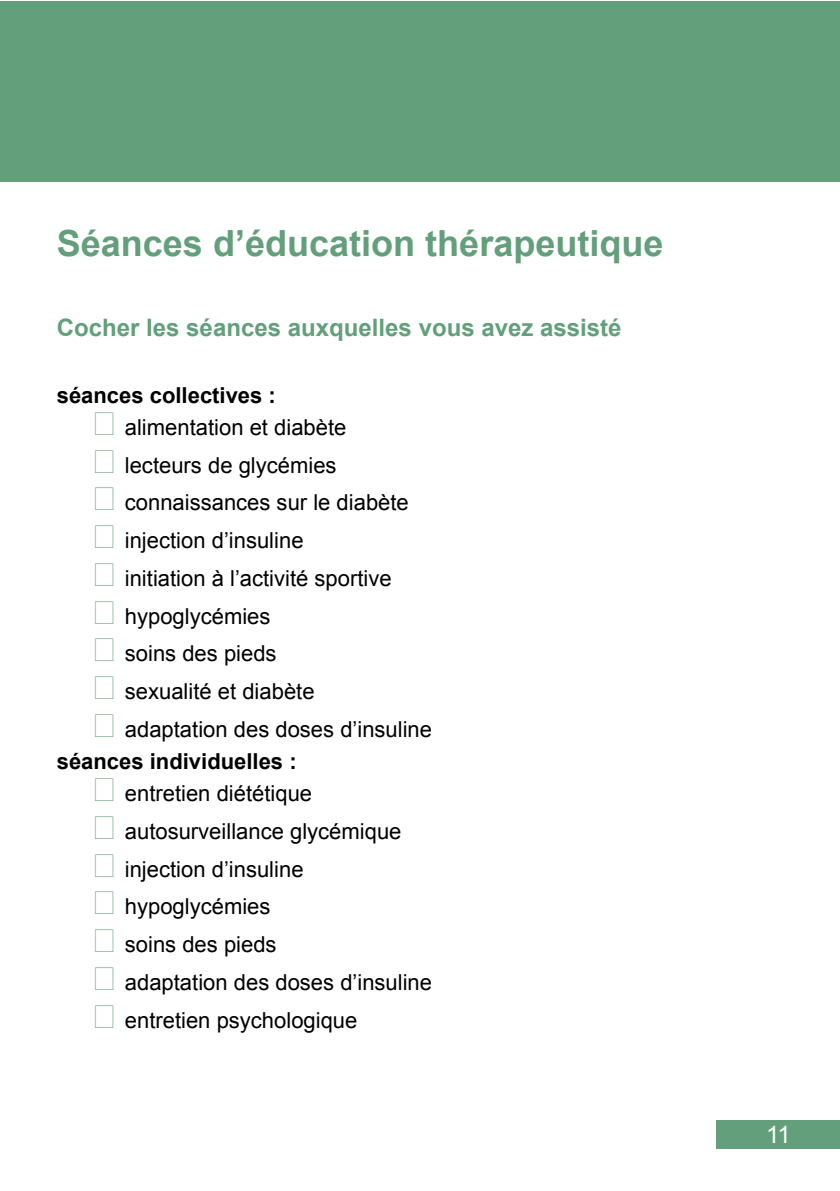
<style>
.page{position:relative;width:840px;height:1191px;background:#fff}
.page>*{position:absolute;margin:0;border:0;box-sizing:border-box;transform-origin:0 0}
.TITRE_2{font:700 36px "Arial";color:#629f7a}
.titre_3{font:700 24px "Arial";color:#629f7a}
.t1{font:24px "Arial";color:#fff}
.puce_coche{font:22px "Arial";color:#000}
.courant_bold{font:700 22px "Arial";color:#000}
.s1{font-size:36px;color:#629f7a}
</style>
<div class="page">
<div style="left:0;top:1px;width:839px;height:180px;background:#629f7a"></div>
<div style="left:715px;top:1120px;width:124px;height:29px;background:#629f7a"></div>
<p class="TITRE_2" style="left:57px;top:219px;width:608px">Séances d’éducation thérapeutique</p>
<p class="titre_3" style="left:57px;top:312px;width:566px">Cocher les séances auxquelles vous avez assisté</p>
<p class="courant_bold" style="left:57px;top:380px;width:220px">séances collectives :</p>
<p class="puce_coche" style="left:91px;top:413px;width:257px"><span class="s1">͠</span> alimentation et diabète</p>
<p class="puce_coche" style="left:91px;top:450px;width:247px"><span class="s1">͠</span> lecteurs de glycémies</p>
<p class="puce_coche" style="left:91px;top:488px;width:319px"><span class="s1">͠</span> connaissances sur le diabète</p>
<p class="puce_coche" style="left:91px;top:526px;width:214px"><span class="s1">͠</span> injection d’insuline</p>
<p class="puce_coche" style="left:91px;top:564px;width:302px"><span class="s1">͠</span> initiation à l’activité sportive</p>
<p class="puce_coche" style="left:91px;top:601px;width:181px"><span class="s1">͠</span> hypoglycémies</p>
<p class="puce_coche" style="left:91px;top:639px;width:187px"><span class="s1">͠</span> soins des pieds</p>
<p class="puce_coche" style="left:91px;top:677px;width:225px"><span class="s1">͠</span> sexualité et diabète</p>
<p class="puce_coche" style="left:91px;top:714px;width:342px"><span class="s1">͠</span> adaptation des doses d’insuline</p>
<p class="courant_bold" style="left:57px;top:746px;width:241px">séances individuelles :</p>
<p class="puce_coche" style="left:91px;top:779px;width:223px"><span class="s1">͠</span> entretien diététique</p>
<p class="puce_coche" style="left:91px;top:816px;width:312px"><span class="s1">͠</span> autosurveillance glycémique</p>
<p class="puce_coche" style="left:91px;top:854px;width:214px"><span class="s1">͠</span> injection d’insuline</p>
<p class="puce_coche" style="left:91px;top:892px;width:181px"><span class="s1">͠</span> hypoglycémies</p>
<p class="puce_coche" style="left:91px;top:930px;width:187px"><span class="s1">͠</span> soins des pieds</p>
<p class="puce_coche" style="left:91px;top:967px;width:342px"><span class="s1">͠</span> adaptation des doses d’insuline</p>
<p class="puce_coche" style="left:91px;top:1005px;width:268px"><span class="s1">͠</span> entretien psychologique</p>
<p class="t1" style="left:765px;top:1119px;width:26px">11</p>
</div>
